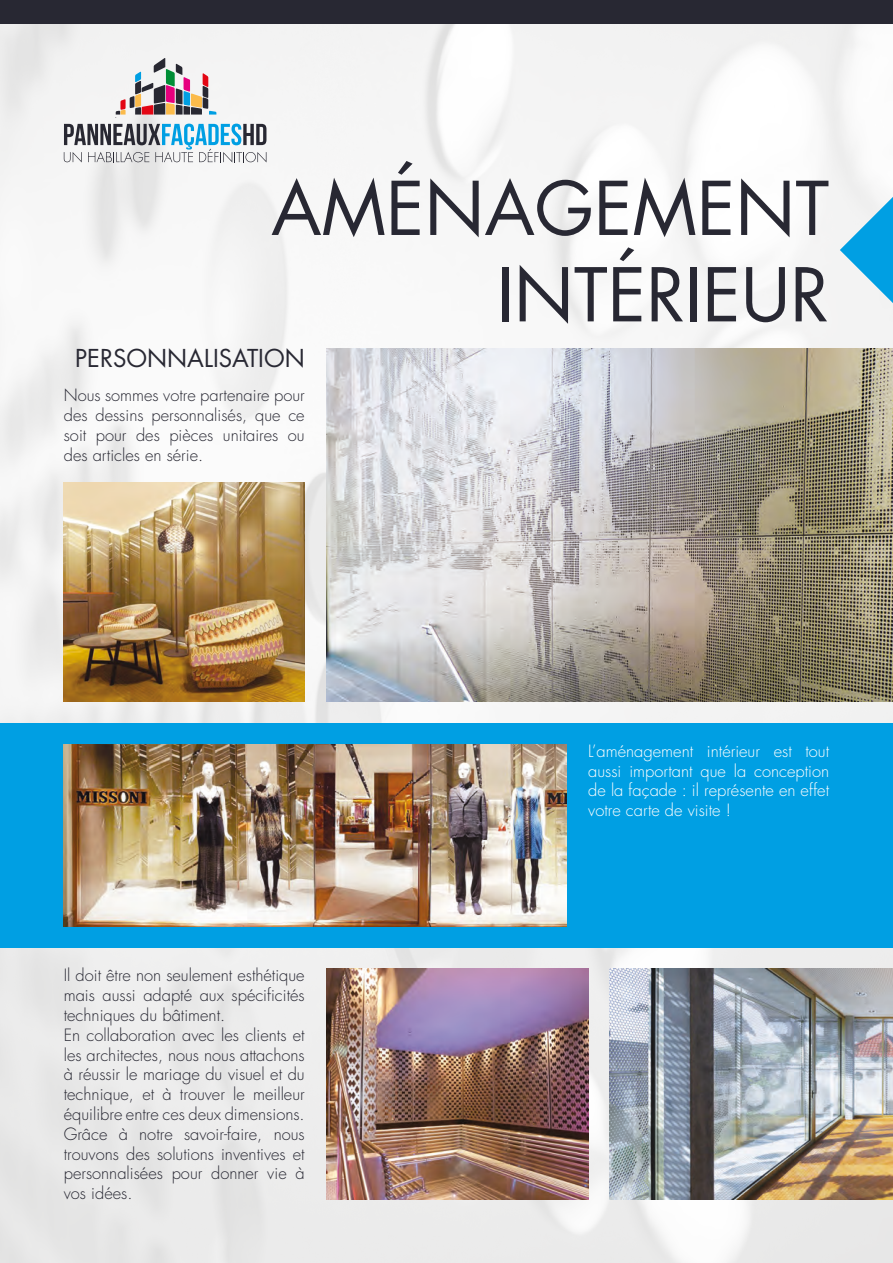
<style>
.page{position:relative;width:893px;height:1263px;background:#fff}
.page>*{position:absolute;margin:0;border:0;box-sizing:border-box;transform-origin:0 0}
.t1{font:72px/86.4px "Futura";color:#282833;text-align:right}
.t2{font:24px "Futura";color:#282833}
.t3{font:300 16.5px/19.8px "Futura";color:#282833;text-align:justify}
.t4{font:300 16.5px/19.8px "Futura";color:#fff;text-align:justify}
</style>
<div class="page">
<img style="left:0;top:23px;width:893px;height:1240px">
<div style="left:0;top:0;width:893px;height:23px;background:#282833"></div>
<div style="left:0;top:723px;width:893px;height:224px;background:#009fe3"></div>
<img style="left:326px;top:349px;width:567px;height:353px">
<img style="left:64px;top:744px;width:503px;height:182px">
<img style="left:326px;top:969px;width:262px;height:230px">
<img style="left:609px;top:969px;width:284px;height:230px">
<svg style="left:116px;top:58px;width:100px;height:57px"></svg>
<svg style="left:64px;top:124px;width:202px;height:38px"></svg>
<svg style="left:840px;top:197px;width:53px;height:106px"></svg>
<img style="left:64px;top:482px;width:241px;height:220px">
<p class="t1" style="left:271px;top:164px;width:559px">AMÉNAGEMENT<br>INTÉRIEUR</p>
<p class="t2" style="left:75px;top:342px;width:231px">PERSONNALISATION</p>
<p class="t3" style="left:64px;top:386px;width:242px">Nous sommes votre partenaire pour des dessins personnalisés, que ce soit pour des pièces unitaires ou des articles en série.</p>
<p class="t3" style="left:64px;top:966px;width:242px">Il doit être non seulement esthétique mais aussi adapté aux spécificités techniques du bâtiment.</p>
<p class="t3" style="left:64px;top:1025px;width:242px">En collaboration avec les clients et les architectes, nous nous attachons à réussir le mariage du visuel et du technique, et à trouver le meilleur équilibre entre ces deux dimensions.</p>
<p class="t3" style="left:64px;top:1124px;width:242px">Grâce à notre savoir-faire, nous trouvons des solutions inventives et personnalisées pour donner vie à vos idées.</p>
<p class="t4" style="left:588px;top:741px;width:242px">L’aménagement intérieur est tout aussi important que la conception de la façade : il représente en effet votre carte de visite !</p>
</div>
